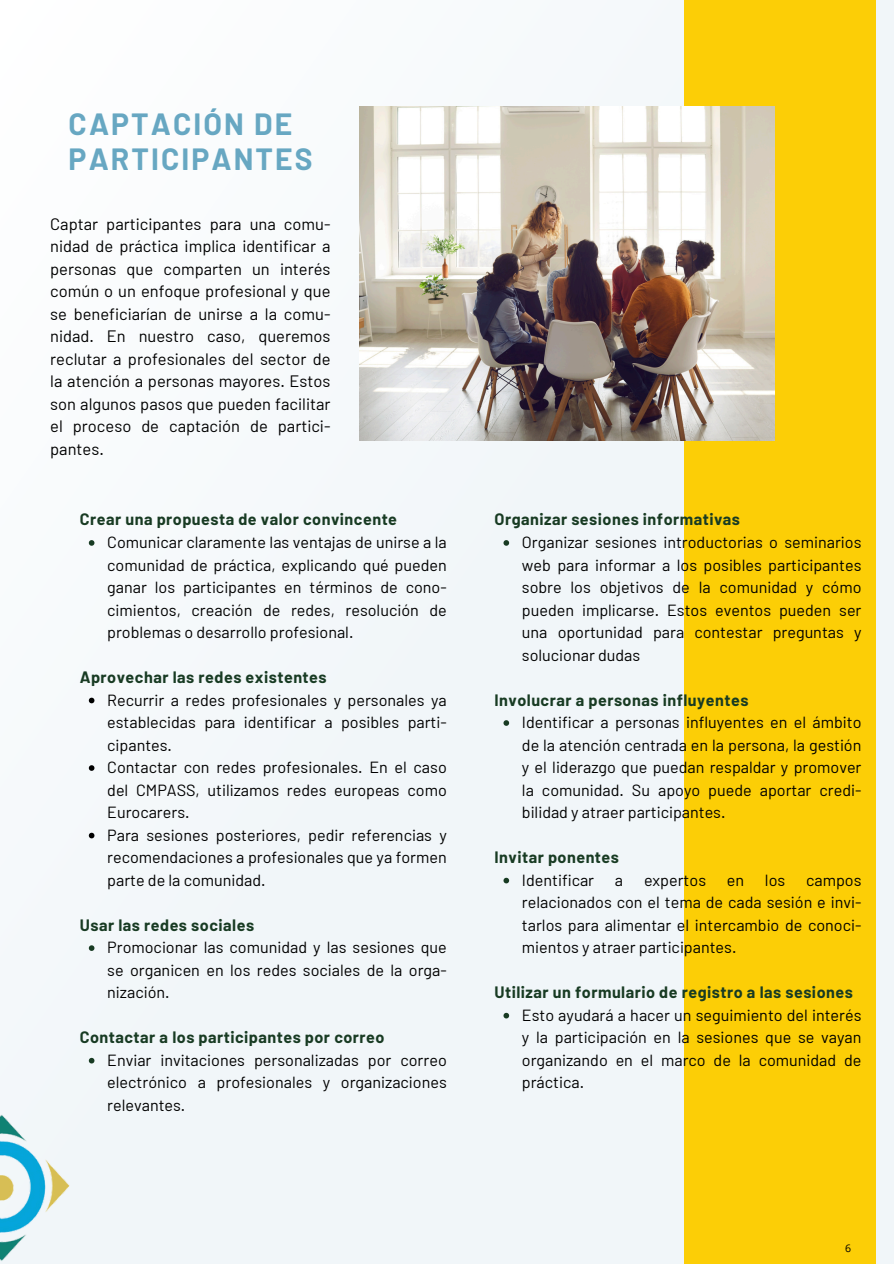
<style>
.page{position:relative;width:894px;height:1264px;background:#fff}
.page>*{position:absolute;margin:0;border:0;box-sizing:border-box;transform-origin:0 0}
.t1{font:700 30px/34.8px "Barlow";letter-spacing:.07em;color:#67a7c2}
.t2{font:16.5px/22.5px "Barlow";color:#000;text-align:justify}
.t3{font:16.2px/22.5px "Barlow";color:#000;text-align:justify}
.t4{font:700 16.2px "Barlow";letter-spacing:.03em;color:#183b23}
.t5{font:10.5px "Open Sans";color:#000}
</style>
<div class="page">
<div style="left:0;top:0;width:893px;height:1263px;background:#f2f7f9"></div>
<div style="left:684px;top:0;width:191px;height:1263px;background:#fcce06"></div>
<img style="left:359px;top:106px;width:414px;height:335px">
<svg style="left:89px;top:540px;width:5px;height:5px"></svg>
<svg style="left:89px;top:697px;width:5px;height:6px"></svg>
<svg style="left:89px;top:765px;width:5px;height:5px"></svg>
<svg style="left:89px;top:832px;width:5px;height:6px"></svg>
<svg style="left:89px;top:945px;width:5px;height:5px"></svg>
<svg style="left:89px;top:1057px;width:5px;height:6px"></svg>
<svg style="left:503px;top:540px;width:6px;height:5px"></svg>
<svg style="left:503px;top:720px;width:6px;height:5px"></svg>
<svg style="left:503px;top:877px;width:6px;height:6px"></svg>
<svg style="left:503px;top:1012px;width:6px;height:6px"></svg>
<img style="left:0;top:1115px;width:70px;height:146px">
<p class="t1" style="left:69px;top:106px;width:245px">CAPTACIÓN DE<br>PARTICIPANTES</p>
<h2 class="t2" style="left:50px;top:212px;width:282px">Captar participantes para una comu&shy;nidad de práctica implica identificar a personas que comparten un interés común o un enfoque profesional y que se beneficiarían de unirse a la comu&shy;nidad. En nuestro caso, queremos reclutar a profesionales del sector de la atención a personas mayores. Estos son algunos pasos que pueden facilitar el proceso de captación de partici&shy;pantes.</h2>
<p class="t4" style="left:80px;top:509px;width:319px">Crear una propuesta de valor convincente</p>
<h1 class="t3" style="left:107px;top:530px;width:341px">Comunicar claramente las ventajas de unirse a la comunidad de práctica, explicando qué pueden ganar los participantes en términos de cono&shy;cimientos, creación de redes, resolución de problemas o desarrollo profesional.</h1>
<p class="t4" style="left:80px;top:667px;width:248px">Aprovechar las redes existentes</p>
<p class="t3" style="left:107px;top:687px;width:341px">Recurrir a redes profesionales y personales ya establecidas para identificar a posibles parti&shy;cipantes.</p>
<h2 class="t3" style="left:107px;top:755px;width:341px">Contactar con redes profesionales. En el caso del CMPASS, utilizamos redes europeas como Eurocarers.</h2>
<p class="t3" style="left:107px;top:822px;width:341px">Para sesiones posteriores, pedir referencias y recomendaciones a profesionales que ya formen parte de la comunidad.</p>
<h2 class="t4" style="left:80px;top:914px;width:176px">Usar las redes sociales</h2>
<p class="t3" style="left:107px;top:935px;width:341px">Promocionar las comunidad y las sesiones que se organicen en los redes sociales de la orga&shy;nización.</p>
<p class="t4" style="left:80px;top:1027px;width:306px">Contactar a los participantes por correo</p>
<p class="t3" style="left:107px;top:1047px;width:341px">Enviar invitaciones personalizadas por correo electrónico a profesionales y organizaciones relevantes.</p>
<h2 class="t4" style="left:494px;top:509px;width:247px">Organizar sesiones informativas</h2>
<p class="t3" style="left:522px;top:530px;width:341px">Organizar sesiones introductorias o seminarios web para informar a los posibles participantes sobre los objetivos de la comunidad y cómo pueden implicarse. Estos eventos pueden ser una oportunidad para contestar preguntas y solucionar dudas</p>
<h2 class="t4" style="left:494px;top:689px;width:255px">Involucrar a personas influyentes</h2>
<p class="t3" style="left:522px;top:710px;width:341px">Identificar a personas influyentes en el ámbito de la atención centrada en la persona, la gestión y el liderazgo que puedan respaldar y promover la comunidad. Su apoyo puede aportar credi&shy;bilidad y atraer participantes.</p>
<h2 class="t4" style="left:494px;top:847px;width:126px">Invitar ponentes</h2>
<p class="t3" style="left:522px;top:867px;width:74px">Identificar</p>
<p class="t3" style="left:614px;top:867px;width:10px">a</p>
<p class="t3" style="left:643px;top:867px;width:64px">expertos</p>
<p class="t3" style="left:726px;top:867px;width:19px">en</p>
<p class="t3" style="left:764px;top:867px;width:22px">los</p>
<p class="t3" style="left:522px;top:867px;width:341px;text-indent:284px">campos relacionados con el tema de cada sesión e invi&shy;tarlos para alimentar el intercambio de conoci&shy;mientos y atraer participantes.</p>
<h2 class="t4" style="left:494px;top:982px;width:360px">Utilizar un formulario de registro a las sesiones</h2>
<p class="t3" style="left:522px;top:1002px;width:341px">Esto ayudará a hacer un seguimiento del interés y la participación en la sesiones que se vayan organizando en el marco de la comunidad de práctica.</p>
<h2 class="t5" style="left:844px;top:1240px;width:7px">6</h2>
</div>
